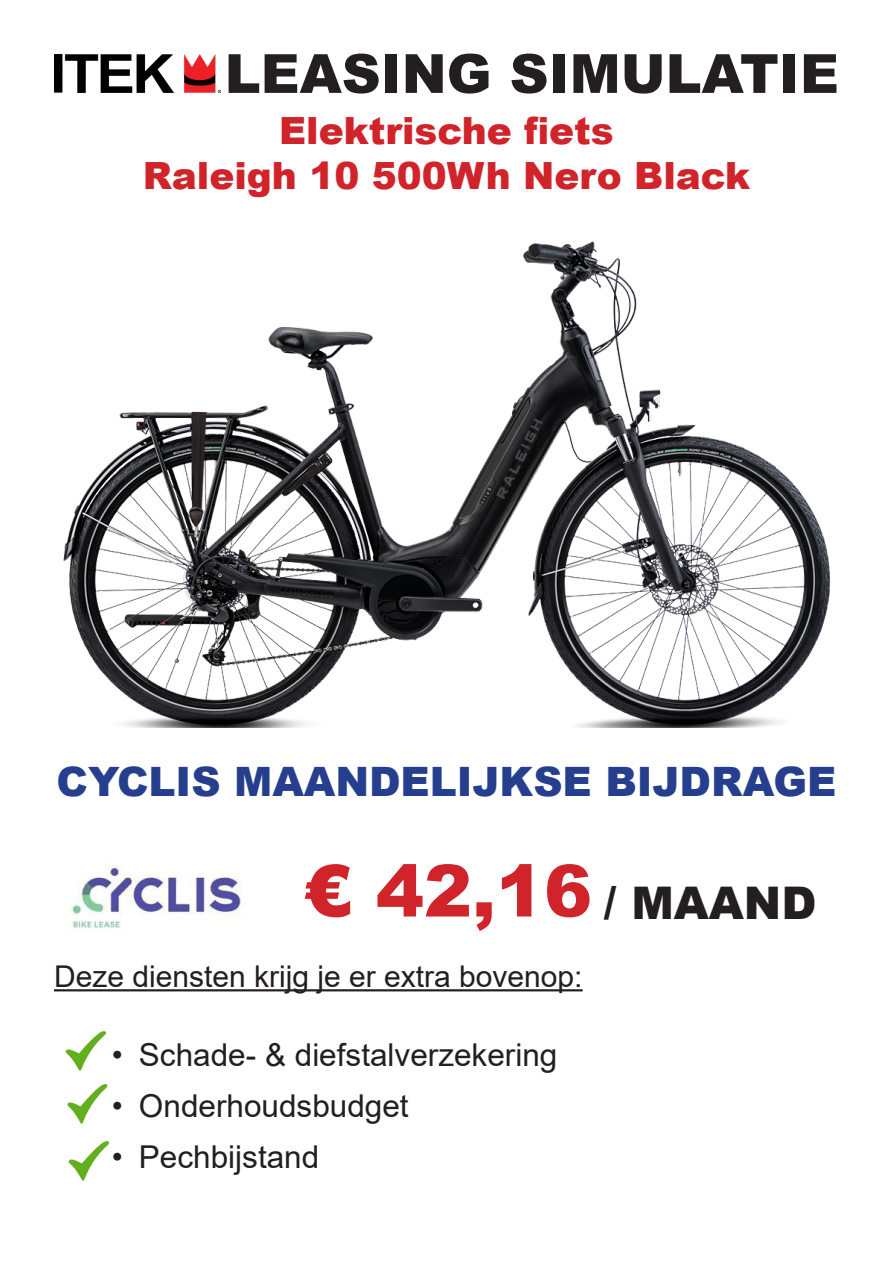
<style>
.page{position:relative;width:893px;height:1263px;background:#fff}
.page>*{position:absolute;margin:0;border:0;box-sizing:border-box;transform-origin:0 0}
.t1{font:900 72px "Arial";color:#d1232a}
.t2{font:900 54px "Arial";color:#231f20}
.t3{font:900 40.5px "Arial";color:#253f8e}
.t4{font:900 37.5px/45px "Arial";color:#d1232a;text-align:center}
.t5{font:31.5px "Arial";color:#231f20}
.t6{font:30px "Arial";color:#231f20}
.s1{font-size:45px;color:#231f20}
</style>
<div class="page">
<img style="left:68px;top:1141px;width:42px;height:40px">
<img style="left:67px;top:1084px;width:41px;height:40px">
<img style="left:65px;top:1031px;width:42px;height:40px">
<img style="left:63px;top:241px;width:768px;height:486px">
<hr style="left:54px;top:989px;width:529px;height:2px;background:#231f20">
<img style="left:54px;top:54px;width:167px;height:38px">
<img style="left:71px;top:865px;width:170px;height:64px">
<p class="t2" style="left:225px;top:34px;width:616px">LEASING SIMULATIE</p>
<p class="t4" style="left:143px;top:107px;width:609px">Elektrische fiets<br>Raleigh 10 500Wh Nero Black</p>
<p class="t3" style="left:57px;top:752px;width:781px">CYCLIS MAANDELIJKSE BIJDRAGE</p>
<p class="t1" style="left:304px;top:838px;width:514px">€ 42,16 <span class="s1">/ MAAND</span></p>
<p class="t6" style="left:54px;top:956px;width:530px">Deze diensten krijg je er extra bovenop:</p>
<p class="t5" style="left:112px;top:1033px;width:447px">• Schade- &amp; diefstalverzekering</p>
<p class="t5" style="left:112px;top:1084px;width:298px">• Onderhoudsbudget</p>
<p class="t5" style="left:112px;top:1135px;width:209px">• Pechbijstand</p>
</div>
